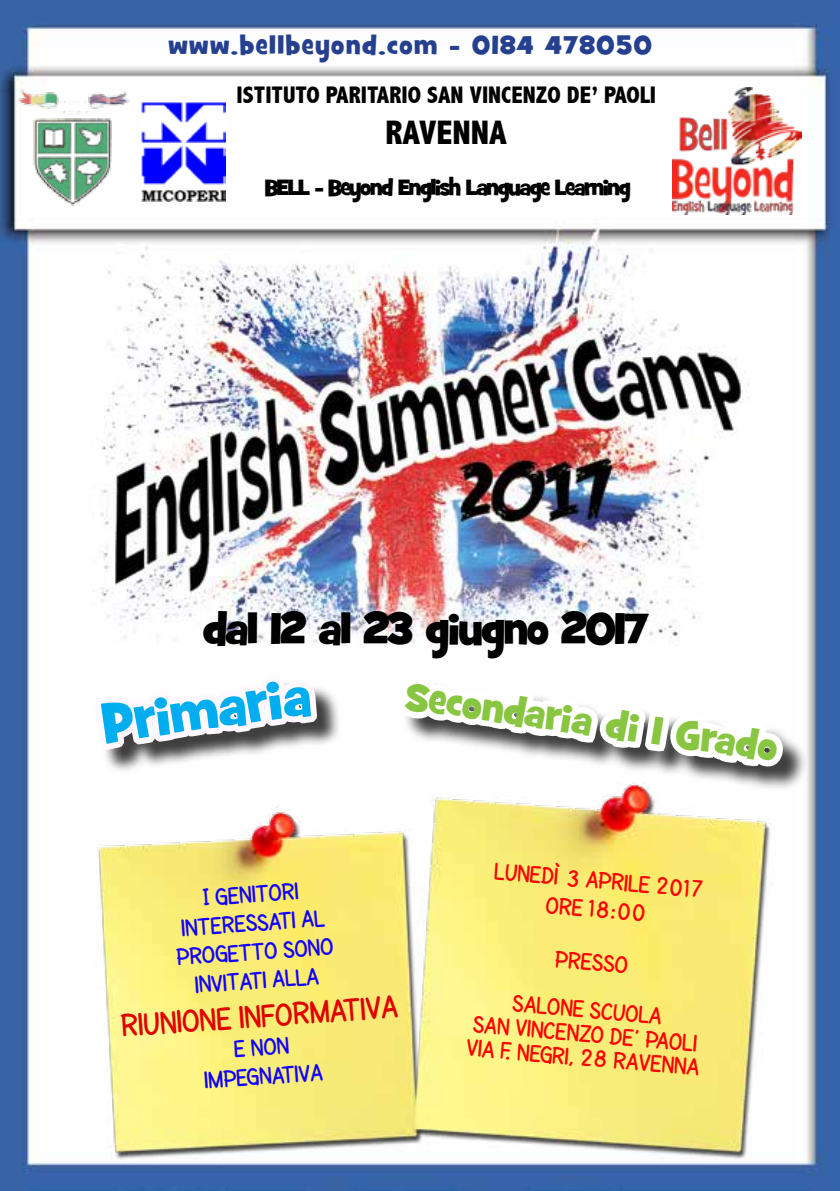
<style>
.page{position:relative;width:840px;height:1191px;background:#fff}
.page>*{position:absolute;margin:0;border:0;box-sizing:border-box;transform-origin:0 0}
.t1{font:54px "Grilled Cheese BTN";color:#00aeef}
.t2{font:44px "Grilled Cheese BTN";letter-spacing:-.04em;color:#000}
.t3{font:39.2px "Grilled Cheese BTN";color:#88c540}
.t4{font:800 condensed 34px "Abadi";color:#000}
.t5{font:700 32px "SF Cartoonist Hand SC";color:#e00000}
.t6{font:26px "Grilled Cheese BTN";letter-spacing:.06em;color:#25408f}
.t7{font:700 24px/28.8px "SF Cartoonist Hand SC";color:#f00;text-align:center}
.t8{font:700 24px/28.8px "SF Cartoonist Hand SC";color:#1200ff;text-align:center}
.t9{font:800 condensed 24px "Abadi";color:#000}
.t10{font:22.4px "Grilled Cheese BTN";letter-spacing:-.07em;color:#000}
</style>
<div class="page">
<img style="left:0;top:0;width:839px;height:1190px">
<img style="left:72px;top:760px;width:737px;height:413px">
<img style="left:784px;top:0;width:55px;height:619px">
<div style="left:98px;top:679px;width:244px;height:94px;background:#000;opacity:.75"></div>
<svg style="left:87px;top:486px;width:237px;height:542px"></svg>
<div style="left:402px;top:681px;width:405px;height:110px;background:#000;opacity:.75"></div>
<img style="left:387px;top:436px;width:405px;height:595px">
<img style="left:672px;top:88px;width:128px;height:127px">
<img style="left:3px;top:85px;width:138px;height:121px">
<img style="left:141px;top:101px;width:84px;height:100px">
<p class="t6" style="left:168px;top:29px;width:484px">www.bellbeyond.com - 0184 478050</p>
<p class="t9" style="left:236px;top:81px;width:421px">ISTITUTO PARITARIO SAN VINCENZO DE’ PAOLI</p>
<h3 class="t4" style="left:385px;top:113px;width:123px">RAVENNA</h3>
<p class="t10" style="left:264px;top:172px;width:367px">BELL - Beyond English Language Learning</p>
<h2 class="t2" style="left:203px;top:600px;width:446px">dal 12 al 23 giugno 2017</h2>
<h1 class="t1" style="left:97px;top:689px;width:211px;rotate:-8deg">Primaria</h1>
<h3 class="t3" style="left:409px;top:670px;width:377px;rotate:8deg">Secondaria di I Grado</h3>
<p class="t8" style="left:171px;top:884px;width:159px;rotate:-4deg">I genitori interessati al progetto sono invitati alla</p>
<h3 class="t5" style="left:119px;top:1007px;width:279px;rotate:-4deg">riunione informativa</h3>
<p class="t8" style="left:201px;top:1036px;width:120px;rotate:-4deg">e non impegnativa</p>
<p class="t7" style="left:495px;top:856px;width:210px;rotate:5deg">lunedì 3 aprile 2017 ore 18:00</p>
<p class="t7" style="left:518px;top:930px;width:151px;line-height:48px;rotate:5deg">Presso salone Scuola</p>
<p class="t7" style="left:469px;top:1010px;width:235px;line-height:24px;text-align:left;rotate:5deg">San Vincenzo De’ Paoli<br>Via F. Negri, 28 Ravenna</p>
</div>
